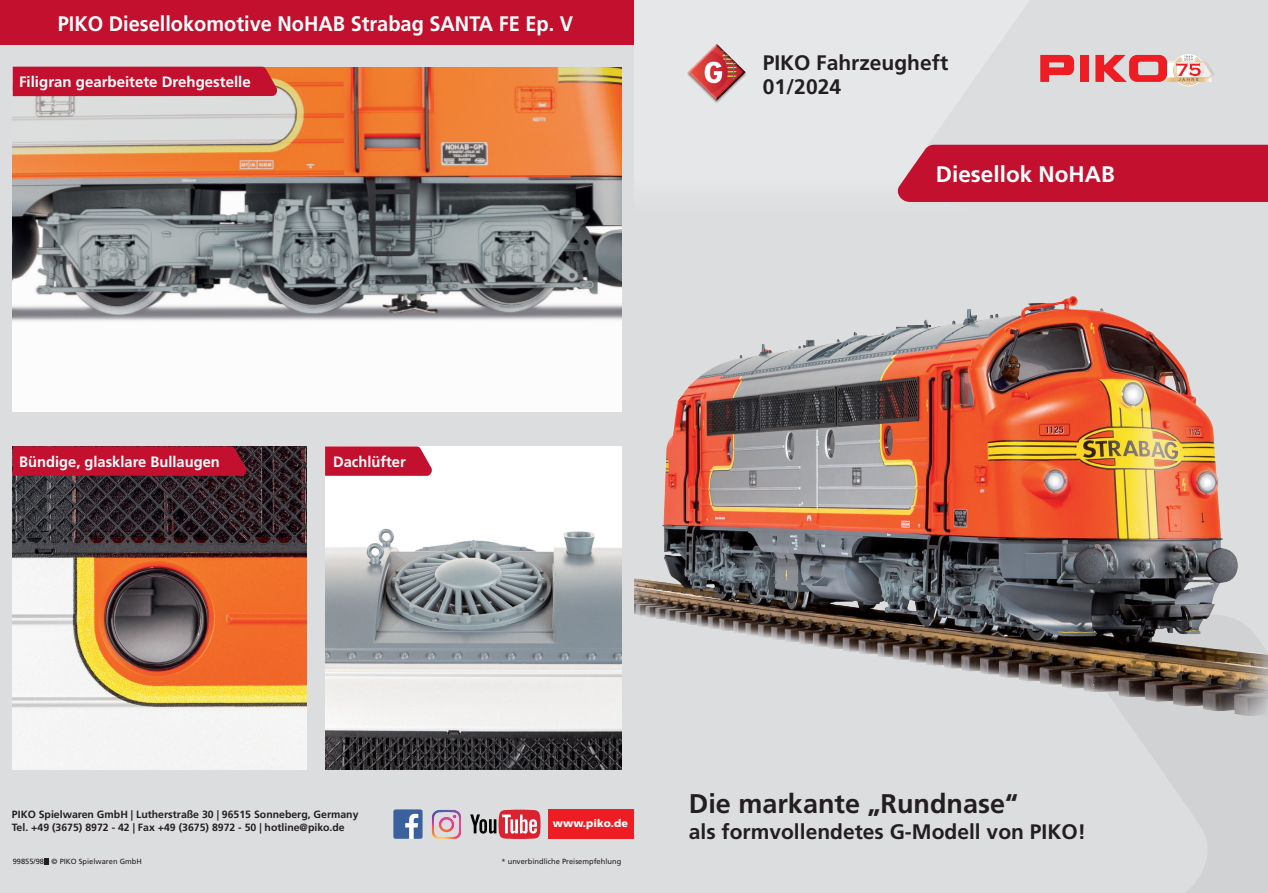
<style>
.page{position:relative;width:1268px;height:893px;background:#fff}
.page>*{position:absolute;margin:0;border:0;box-sizing:border-box;transform-origin:0 0}
.t1{font:700 27px "Frutiger LT Std";color:#231f20}
.t2{font:700 22.5px "Frutiger LT Std";color:#fff}
.t3{font:700 21px/24px "Frutiger LT Std";color:#231f20}
.t4{font:700 21px "Frutiger LT Std";color:#fff;scale:.95 1}
.t5{font:700 15px "Frutiger LT Std";color:#fff}
.t6{font:900 10.8px "Frutiger LT Std";color:#fff}
.t7{font:700 10.5px/12.6px "Frutiger LT Std";color:#231f20}
.t8{font:7.5px "Frutiger LT Std";color:#231f20}
</style>
<div class="page">
<svg style="left:634px;top:214px;width:633px;height:400px;background:#cab5a9"></svg>
<div style="left:0;top:0;width:634px;height:893px;background:#dcdddf"></div>
<div style="left:549px;top:809px;width:85px;height:30px;background:#ee1d23"></div>
<img style="left:432px;top:810px;width:29px;height:29px">
<img style="left:393px;top:809px;width:29px;height:30px">
<svg style="left:470px;top:810px;width:70px;height:29px"></svg>
<svg style="left:1221px;top:614px;width:46px;height:279px;background:#c2c0be"></svg>
<svg style="left:634px;top:614px;width:587px;height:279px;background:#cececf"></svg>
<div style="left:634px;top:0;width:633px;height:214px;background:#e6e7e9"></div>
<svg style="left:931px;top:54px;width:336px;height:91px;fill:#dcdddf"></svg>
<img style="left:1166px;top:54px;width:36px;height:32px">
<svg style="left:1040px;top:55px;width:33px;height:27px"></svg>
<div style="left:1079px;top:55px;width:9px;height:27px;background:#ee1d23"></div>
<svg style="left:1095px;top:55px;width:118px;height:30px"></svg>
<img style="left:687px;top:44px;width:59px;height:59px">
<img style="left:325px;top:446px;width:296px;height:324px">
<img style="left:13px;top:446px;width:293px;height:324px">
<img style="left:634px;top:298px;width:434px;height:380px">
<img style="left:13px;top:67px;width:608px;height:345px">
<div style="left:0;top:0;width:634px;height:45px;background:#c3102e"></div>
<div style="left:897px;top:145px;width:370px;height:57px;background:#c3102e"></div>
<svg style="left:325px;top:446px;width:108px;height:30px;background:#c7223e"></svg>
<svg style="left:13px;top:446px;width:234px;height:30px;background:#bc102d"></svg>
<div style="left:13px;top:67px;width:265px;height:29px;background:#c3102e"></div>
<svg style="left:44px;top:858px;width:5px;height:6px"></svg>
<h3 class="t4" style="left:58px;top:11px;width:544px">PIKO Diesellokomotive NoHAB Strabag SANTA FE Ep. V</h3>
<h3 class="t5" style="left:19px;top:73px;width:233px">Filigran gearbeitete Drehgestelle</h3>
<h3 class="t5" style="left:19px;top:453px;width:202px">Bündige, glasklare Bullaugen</h3>
<h3 class="t5" style="left:333px;top:453px;width:74px">Dachlüfter</h3>
<h3 class="t3" style="left:762px;top:51px;width:187px">PIKO Fahrzeugheft<br>01/2024</h3>
<h2 class="t2" style="left:935px;top:161px;width:180px">Diesellok NoHAB</h2>
<p class="t7" style="left:12px;top:809px;width:348px">PIKO Spielwaren GmbH | Lutherstraße 30 | 96515 Sonneberg, Germany<br>Tel. +49 (3675) 8972 - 42 | Fax +49 (3675) 8972 - 50 | hotline@piko.de</p>
<p class="t8" style="left:13px;top:856px;width:130px">99855/98D © PIKO Spielwaren GmbH</p>
<p class="t6" style="left:553px;top:817px;width:77px">www.piko.de</p>
<p class="t8" style="left:501px;top:856px;width:121px">* unverbindliche Preisempfehlung</p>
<h1 class="t1" style="left:688px;top:787px;width:331px">Die markante „Rundnase“</h1>
<h3 class="t3" style="left:688px;top:820px;width:398px">als formvollendetes G-Modell von PIKO!</h3>
</div>
